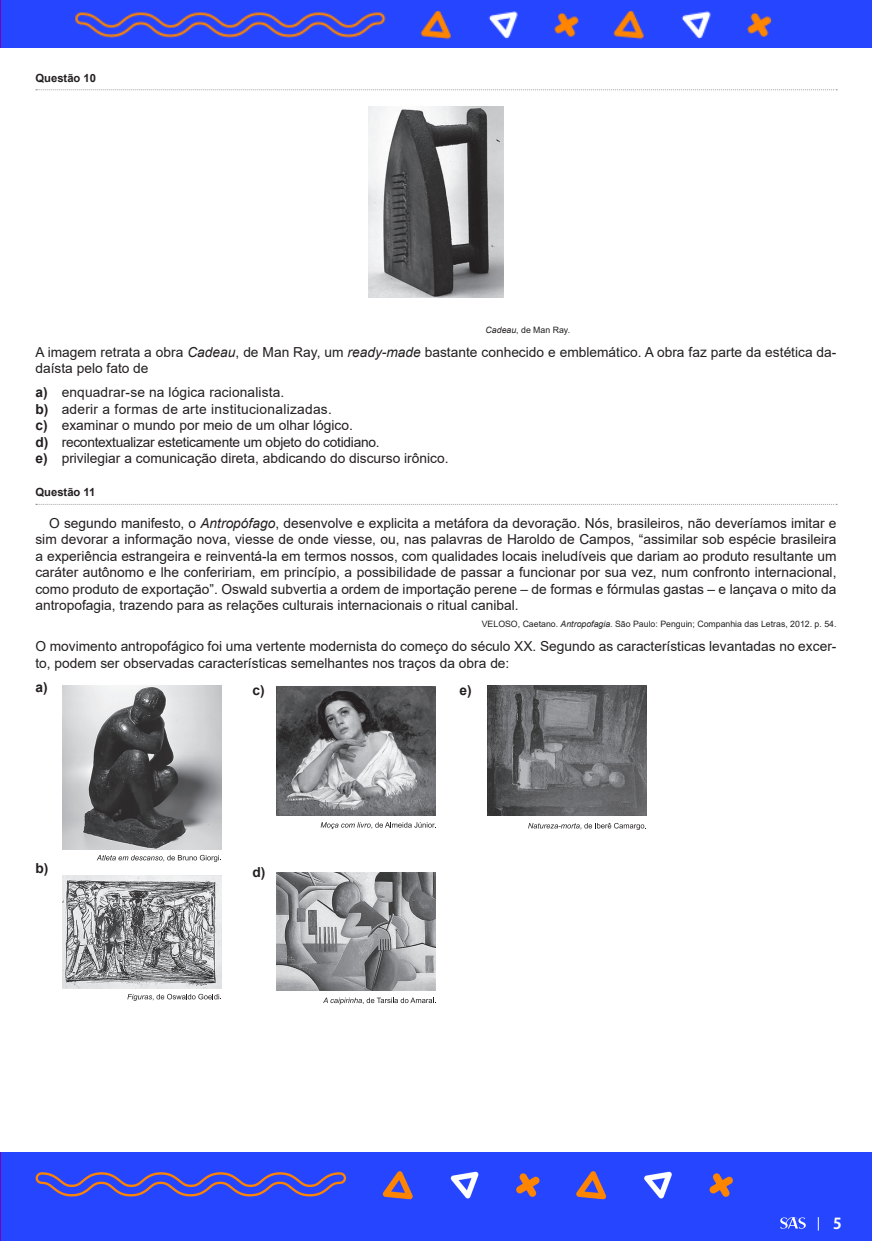
<style>
.page{position:relative;width:872px;height:1241px;background:#fff}
.page>*{position:absolute;margin:0;border:0;box-sizing:border-box;transform-origin:0 0}
.t1{font:700 15px "Koz Go Pr 6 N";color:#fff}
.t2{font:13.75px/16.5px "Arial";color:#231f20}
.t3{font:700 13.75px "Arial";color:#231f20}
.t4{font:700 11.25px "Arial";color:#231f20}
.t5{font:8.75px "Arial";color:#231f20}
.s1{font-style:italic}
.s2{font-weight:700}
</style>
<div class="page">
<div style="left:2px;top:1152px;width:870px;height:88px;background:#2645ff"></div>
<svg style="left:780px;top:1216px;width:25px;height:12px"></svg>
<svg style="left:818px;top:1216px;width:1px;height:14px"></svg>
<img style="left:2px;top:0;width:870px;height:48px">
<svg style="left:36px;top:89px;width:801px;height:1px"></svg>
<svg style="left:36px;top:504px;width:801px;height:1px"></svg>
<img style="left:368px;top:106px;width:136px;height:191px">
<img style="left:62px;top:685px;width:159px;height:163px">
<svg style="left:97px;top:854px;width:124px;height:7px"></svg>
<img style="left:62px;top:875px;width:159px;height:112px">
<svg style="left:127px;top:993px;width:94px;height:7px"></svg>
<img style="left:277px;top:872px;width:159px;height:118px">
<svg style="left:323px;top:997px;width:113px;height:7px"></svg>
<img style="left:487px;top:685px;width:159px;height:130px">
<svg style="left:528px;top:823px;width:118px;height:6px"></svg>
<img style="left:277px;top:686px;width:159px;height:129px">
<svg style="left:321px;top:822px;width:115px;height:7px"></svg>
<p class="t4" style="left:35px;top:70px;width:62px">Questão 10</p>
<p class="t5" style="left:485px;top:323px;width:86px"><span class="s1">Cadeau</span>, de Man Ray.</p>
<p class="t2" style="left:35px;top:343px;width:802px">A imagem retrata a obra <span class="s1">Cadeau</span>, de Man Ray, um <span class="s1">ready-made</span> bastante conhecido e emblemático. A obra faz parte da estética da&shy;daísta pelo fato de</p>
<p class="t2" style="left:35px;top:384px;width:414px"><span class="s2">a)</span> enquadrar-se na lógica racionalista.<br><span class="s2">b)</span> aderir a formas de arte institucionalizadas.<br><span class="s2">c)</span> examinar o mundo por meio de um olhar lógico.<br><span class="s2">d)</span> recontextualizar esteticamente um objeto do cotidiano.<br><span class="s2">e)</span> privilegiar a comunicação direta, abdicando do discurso irônico.</p>
<p class="t4" style="left:35px;top:484px;width:62px">Questão 11</p>
<p class="t2" style="left:35px;top:514px;width:802px;text-align:justify;text-indent:14px">O segundo manifesto, o <span class="s1">Antropófago</span>, desenvolve e explicita a metáfora da devoração. Nós, brasileiros, não deveríamos imitar e sim devorar a informação nova, viesse de onde viesse, ou, nas palavras de Haroldo de Campos, “assimilar sob espécie brasileira a experiência estrangeira e reinventá-la em termos nossos, com qualidades locais ineludíveis que dariam ao produto resultante um caráter autônomo e lhe confeririam, em princípio, a possibilidade de passar a funcionar por sua vez, num confronto internacional, como produto de exportação”. Oswald subvertia a ordem de importação perene – de formas e fórmulas gastas – e lançava o mito da antropofagia, trazendo para as relações culturais internacionais o ritual canibal.</p>
<p class="t5" style="left:482px;top:618px;width:356px">VELOSO, Caetano. <span class="s1">Antropofagia</span>. São Paulo: Penguin; Companhia das Letras, 2012. p. 54.</p>
<p class="t2" style="left:35px;top:638px;width:802px">O movimento antropofágico foi uma vertente modernista do começo do século XX. Segundo as características levantadas no excer&shy;to, podem ser observadas características semelhantes nos traços da obra de:</p>
<p class="t3" style="left:35px;top:677px;width:14px">a)</p>
<p class="t3" style="left:252px;top:680px;width:14px">c)</p>
<p class="t3" style="left:459px;top:680px;width:14px">e)</p>
<p class="t3" style="left:35px;top:858px;width:14px">b)</p>
<p class="t3" style="left:252px;top:862px;width:14px">d)</p>
<p class="t1" style="left:833px;top:1214px;width:10px">5</p>
</div>
